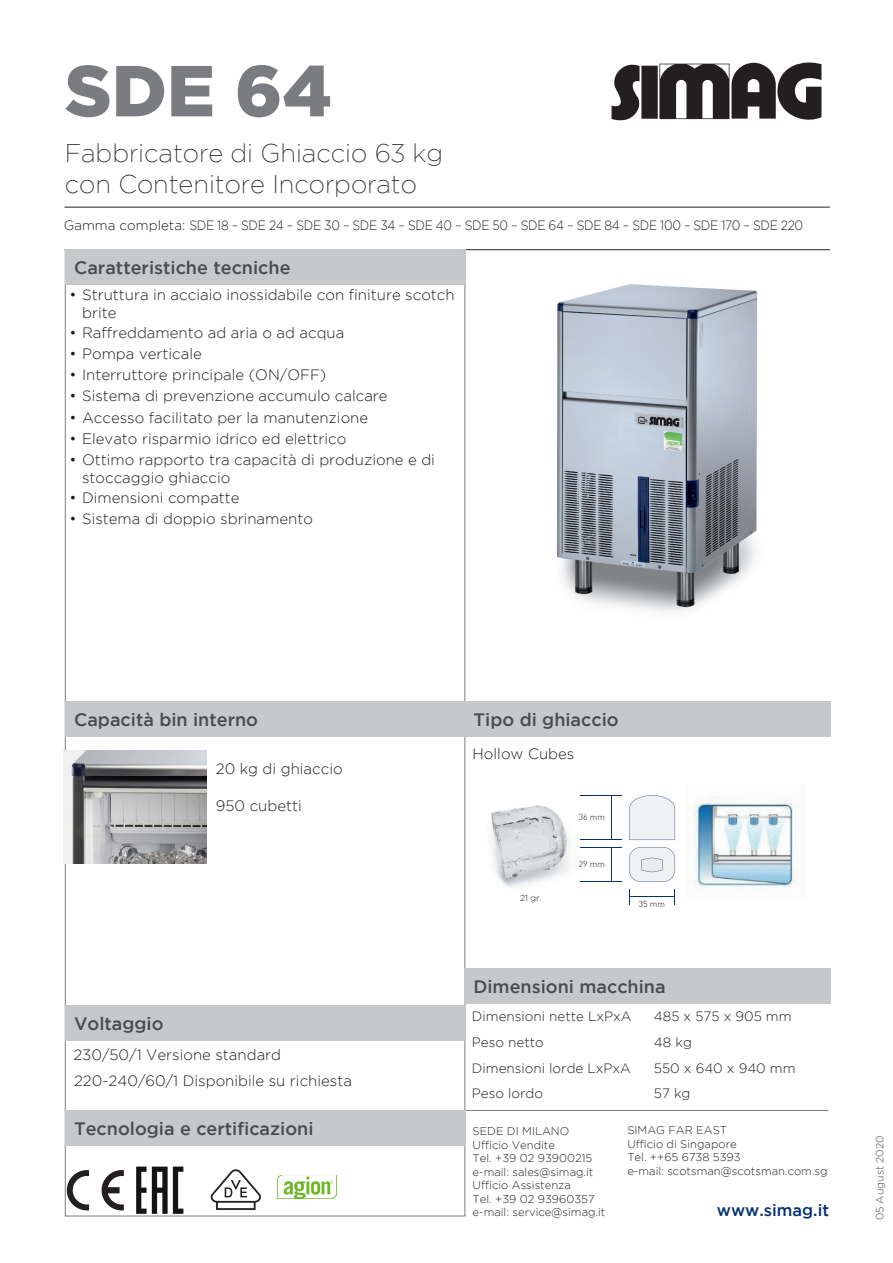
<style>
.page{position:relative;width:893px;height:1263px;background:#fff}
.page>*{position:absolute;margin:0;border:0;box-sizing:border-box;transform-origin:0 0}
.t1{font:900 72px "Gotham";color:#7a7c7f}
.t2{font:200 25.5px "Gotham";color:#231f20}
.t3{font:500 18px "Gotham";color:#4b4c4d}
.t4{font:500 16.5px "Gotham";color:#07316e}
.t5{font:300 15px/18px "Gotham";color:#231f20}
.t6{font:300 13.5px "Gotham";color:#231f20}
.t7{font:300 13.5px "Gotham";letter-spacing:-.025em;color:#231f20}
.t8{font:300 11.25px/13.5px "Gotham";color:#231f20}
.t9{font:300 10.5px "Gotham";color:#4b4c4d}
.t10{font:300 8.7px "DIN";color:#231f20}
.t11{font:300 8.7px "Gotham";color:#231f20}
</style>
<div class="page">
<svg style="left:612px;top:63px;width:209px;height:57px"></svg>
<hr style="left:65px;top:249px;width:765px;height:1px;background:#231f20">
<hr style="left:464px;top:1110px;width:364px;height:1px;background:#7a7c7f">
<hr style="left:65px;top:207px;width:765px;height:1px;background:#231f20">
<div style="left:66px;top:702px;width:400px;height:35px;background:#c7c8ca"></div>
<img style="left:64px;top:750px;width:142px;height:113px">
<img style="left:556px;top:284px;width:202px;height:329px">
<svg style="left:102px;top:1170px;width:22px;height:40px"></svg>
<svg style="left:67px;top:1170px;width:22px;height:40px"></svg>
<svg style="left:136px;top:1166px;width:47px;height:48px"></svg>
<svg style="left:211px;top:1169px;width:50px;height:41px"></svg>
<img style="left:277px;top:1175px;width:59px;height:23px">
<img style="left:491px;top:805px;width:79px;height:82px">
<img style="left:694px;top:797px;width:105px;height:90px">
<svg style="left:629px;top:795px;width:46px;height:45px"></svg>
<svg style="left:629px;top:847px;width:46px;height:35px"></svg>
<hr style="left:580px;top:795px;width:41px;height:1px;background:#07316d">
<hr style="left:580px;top:839px;width:41px;height:1px;background:#07316d">
<hr style="left:580px;top:847px;width:41px;height:1px;background:#07316d">
<hr style="left:580px;top:881px;width:41px;height:1px;background:#07316d">
<hr style="left:629px;top:896px;width:46px;height:1px;background:#07316d">
<hr style="left:611px;top:795px;width:1px;height:45px;background:#07316d">
<svg style="left:629px;top:889px;width:1px;height:15px"></svg>
<svg style="left:674px;top:890px;width:1px;height:15px"></svg>
<hr style="left:611px;top:847px;width:1px;height:35px;background:#07316d">
<div style="left:66px;top:249px;width:400px;height:36px;background:#c7c8ca"></div>
<div style="left:66px;top:1110px;width:400px;height:36px;background:#c7c8ca"></div>
<div style="left:465px;top:968px;width:366px;height:36px;background:#c7c8ca"></div>
<div style="left:465px;top:702px;width:366px;height:35px;background:#c7c8ca"></div>
<div style="left:66px;top:1005px;width:400px;height:36px;background:#c7c8ca"></div>
<p class="t1" style="left:65px;top:49px;width:269px">SDE 64</p>
<p class="t2" style="left:65px;top:139px;width:380px">Fabbricatore di Ghiaccio 63 kg</p>
<p class="t2" style="left:65px;top:170px;width:354px">con Contenitore Incorporato</p>
<p class="t7" style="left:64px;top:218px;width:741px">Gamma completa: SDE 18 – SDE 24 – SDE 30 – SDE 34 – SDE 40 – SDE 50 – SDE 64 – SDE 84 – SDE 100 – SDE 170 – SDE 220</p>
<p class="t3" style="left:74px;top:257px;width:218px">Caratteristiche tecniche</p>
<p class="t5" style="left:82px;top:286px;width:374px;text-indent:-13px">• Struttura in acciaio inossidabile con finiture scotch brite</p>
<p class="t5" style="left:69px;top:323px;width:277px">• Raffreddamento ad aria o ad acqua</p>
<p class="t5" style="left:69px;top:344px;width:134px">• Pompa verticale</p>
<p class="t5" style="left:69px;top:366px;width:258px">• Interruttore principale (ON/OFF)</p>
<p class="t5" style="left:69px;top:387px;width:320px">• Sistema di prevenzione accumulo calcare</p>
<p class="t5" style="left:69px;top:408px;width:300px">• Accesso facilitato per la manutenzione</p>
<p class="t5" style="left:69px;top:429px;width:278px">• Elevato risparmio idrico ed elettrico</p>
<p class="t5" style="left:82px;top:451px;width:354px;text-indent:-13px">• Ottimo rapporto tra capacità di produzione e di stoccaggio ghiaccio</p>
<p class="t5" style="left:69px;top:488px;width:172px">• Dimensioni compatte</p>
<p class="t5" style="left:69px;top:509px;width:245px">• Sistema di doppio sbrinamento</p>
<p class="t3" style="left:74px;top:709px;width:185px">Capacità bin interno</p>
<p class="t5" style="left:216px;top:760px;width:128px">20 kg di ghiaccio</p>
<p class="t5" style="left:216px;top:796px;width:88px">950 cubetti</p>
<p class="t3" style="left:74px;top:1013px;width:91px">Voltaggio</p>
<p class="t5" style="left:73px;top:1045px;width:209px">230/50/1 Versione standard</p>
<p class="t5" style="left:74px;top:1072px;width:279px">220-240/60/1 Disponibile su richiesta</p>
<p class="t3" style="left:74px;top:1118px;width:241px">Tecnologia e certificazioni</p>
<p class="t3" style="left:474px;top:709px;width:147px">Tipo di ghiaccio</p>
<p class="t5" style="left:472px;top:745px;width:103px">Hollow Cubes</p>
<p class="t10" style="left:579px;top:811px;width:28px">36 mm</p>
<p class="t11" style="left:520px;top:893px;width:23px">21 gr.</p>
<p class="t10" style="left:579px;top:858px;width:28px">29 mm</p>
<p class="t10" style="left:639px;top:899px;width:28px">35 mm</p>
<p class="t3" style="left:473px;top:976px;width:194px">Dimensioni macchina</p>
<p class="t6" style="left:472px;top:1009px;width:161px">Dimensioni nette LxPxA</p>
<p class="t6" style="left:654px;top:1009px;width:139px">485 x 575 x 905 mm</p>
<p class="t6" style="left:472px;top:1035px;width:73px">Peso netto</p>
<p class="t6" style="left:654px;top:1035px;width:39px">48 kg</p>
<p class="t6" style="left:472px;top:1060px;width:160px">Dimensioni lorde LxPxA</p>
<p class="t6" style="left:654px;top:1060px;width:143px">550 x 640 x 940 mm</p>
<p class="t6" style="left:472px;top:1086px;width:73px">Peso lordo</p>
<p class="t6" style="left:654px;top:1086px;width:38px">57 kg</p>
<p class="t8" style="left:472px;top:1124px;width:134px">SEDE DI MILANO<br>Ufficio Vendite<br>Tel. +39 02 93900215 e-mail: sales@simag.it<br>Ufficio Assistenza<br>Tel. +39 02 93960357 e-mail: service@simag.it</p>
<p class="t8" style="left:627px;top:1123px;width:202px">SIMAG FAR EAST<br>Ufficio di Singapore<br>Tel. ++65 6738 5393<br>e-mail: scotsman@scotsman.com.sg</p>
<p class="t4" style="left:717px;top:1201px;width:114px">www.simag.it</p>
<p class="t9" style="left:874px;top:1220px;width:86px;rotate:-90deg">05 August 2020</p>
</div>
